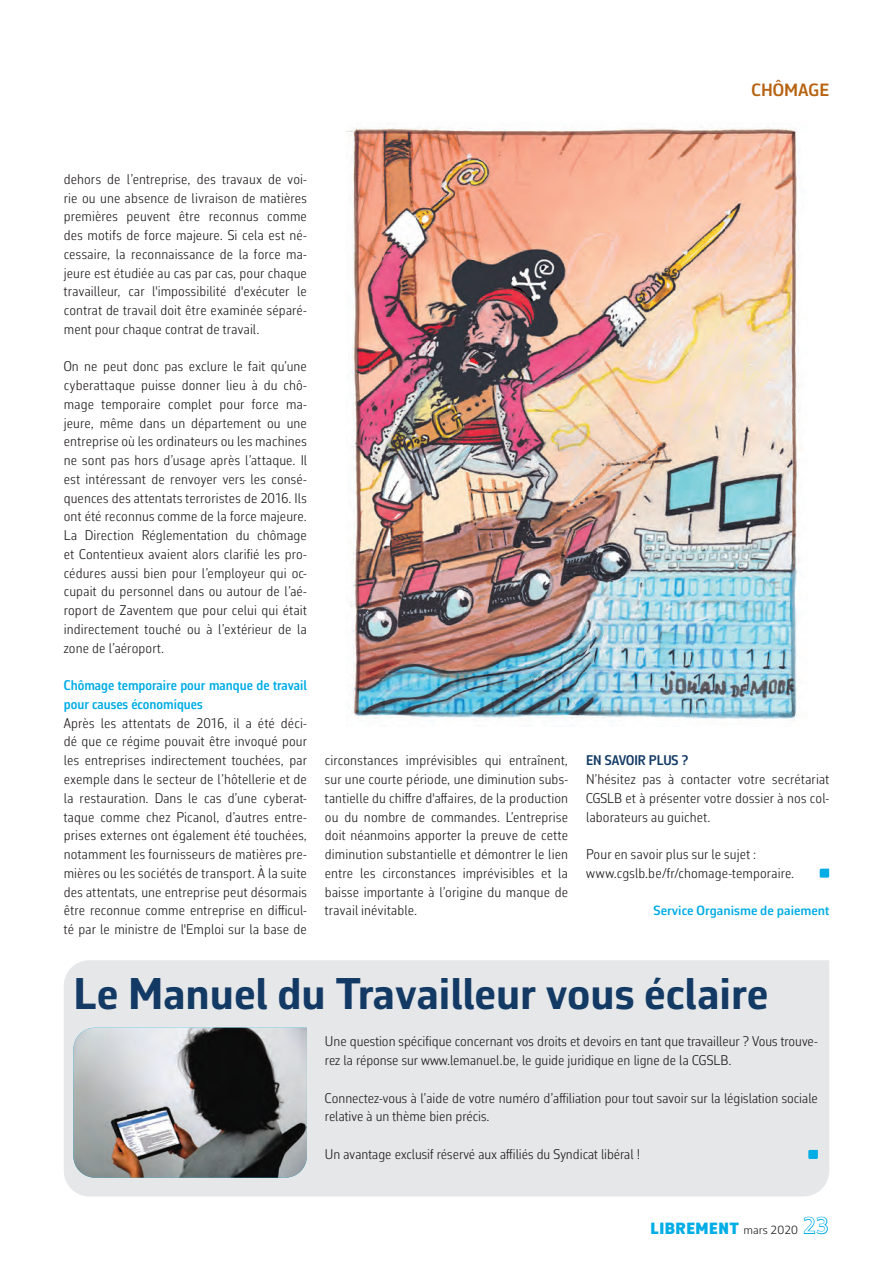
<style>
.page{position:relative;width:893px;height:1263px;background:#fff}
.page>*{position:absolute;margin:0;border:0;box-sizing:border-box;transform-origin:0 0}
.t1{font:700 45px "Corbeau Pro";color:#133a64}
.t2{font:600 18px "Corbeau Pro";color:#b66211}
.t3{font:900 16.5px "Corbeau Pro";letter-spacing:.03em;color:#00ade5}
.t4{font:300 14.25px/18.8px "Corbeau Con Pro";letter-spacing:.005em;color:#231f20;text-align:justify}
.t5{font:600 14.25px/18.8px "Corbeau Con Pro";color:#00ade5}
.t6{font:600 14.25px "Corbeau Con Pro";color:#133a64}
.t7{font:600 13.5px "Corbeau Pro";color:#00ade5}
.s1{font-weight:300;font-size:12px;color:#231f20}
.s2{font-weight:400;font-size:22.5px}
</style>
<div class="page">
<svg style="left:820px;top:869px;width:9px;height:9px"></svg>
<img style="left:347px;top:126px;width:452px;height:595px">
<div style="left:64px;top:960px;width:765px;height:236px;background:#e6e7e9"></div>
<svg style="left:808px;top:1150px;width:10px;height:9px"></svg>
<img style="left:73px;top:1028px;width:234px;height:150px">
<p class="t2" style="left:751px;top:78px;width:79px">CHÔMAGE</p>
<p class="t4" style="left:64px;top:169px;width:245px">dehors de l’entreprise, des travaux de voi&shy;rie ou une absence de livraison de matières premières peuvent être reconnus comme des motifs de force majeure. Si cela est né&shy;cessaire, la reconnaissance de la force ma&shy;jeure est étudiée au cas par cas, pour chaque travailleur, car l'impossibilité d'exécuter le contrat de travail doit être examinée séparé&shy;ment pour chaque contrat de travail.</p>
<p class="t4" style="left:64px;top:357px;width:245px">On ne peut donc pas exclure le fait qu’une cyberattaque puisse donner lieu à du chô&shy;mage temporaire complet pour force ma&shy;jeure, même dans un département ou une entreprise où les ordinateurs ou les machines ne sont pas hors d’usage après l’attaque. Il est intéressant de renvoyer vers les consé&shy;quences des attentats terroristes de 2016. Ils ont été reconnus comme de la force majeure.<br>La Direction Réglementation du chômage et Contentieux avaient alors clarifié les pro&shy;cédures aussi bien pour l’employeur qui oc&shy;cupait du personnel dans ou autour de l’aé&shy;roport de Zaventem que pour celui qui était indirectement touché ou à l’extérieur de la zone de l’aéroport.</p>
<p class="t5" style="left:64px;top:676px;width:245px">Chômage temporaire pour manque de travail pour causes économiques</p>
<p class="t4" style="left:64px;top:713px;width:245px">Après les attentats de 2016, il a été déci&shy;dé que ce régime pouvait être invoqué pour les entreprises indirectement touchées, par exemple dans le secteur de l’hôtellerie et de la restauration. Dans le cas d’une cyberat&shy;taque comme chez Picanol, d’autres entre&shy;prises externes ont également été touchées, notamment les fournisseurs de matières pre&shy;mières ou les sociétés de transport. À la suite des attentats, une entreprise peut désormais être reconnue comme entreprise en difficul&shy;té par le ministre de l'Emploi sur la base de</p>
<p class="t4" style="left:325px;top:751px;width:245px">circonstances imprévisibles qui entraînent, sur une courte période, une diminution subs&shy;tantielle du chiffre d'affaires, de la production ou du nombre de commandes. L’entreprise doit néanmoins apporter la preuve de cette diminution substantielle et démontrer le lien entre les circonstances imprévisibles et la baisse importante à l’origine du manque de travail inévitable.</p>
<p class="t6" style="left:586px;top:751px;width:104px">EN SAVOIR PLUS ?</p>
<p class="t4" style="left:586px;top:770px;width:245px">N’hésitez pas à contacter votre secrétariat CGSLB et à présenter votre dossier à nos col&shy;laborateurs au guichet.</p>
<p class="t4" style="left:586px;top:845px;width:210px">Pour en savoir plus sur le sujet : www.cgslb.be/fr/chomage-temporaire.</p>
<p class="t7" style="left:653px;top:901px;width:177px">Service Organisme de paiement</p>
<h1 class="t1" style="left:73px;top:963px;width:696px">Le Manuel du Travailleur vous éclaire</h1>
<p class="t4" style="left:325px;top:1032px;width:494px">Une question spécifique concernant vos droits et devoirs en tant que travailleur ? Vous trouve&shy;rez la réponse sur www.lemanuel.be, le guide juridique en ligne de la CGSLB.</p>
<p class="t4" style="left:325px;top:1088px;width:494px">Connectez-vous à l’aide de votre numéro d’affiliation pour tout savoir sur la législation sociale relative à un thème bien précis.</p>
<p class="t4" style="left:325px;top:1144px;width:317px">Un avantage exclusif réservé aux affiliés du Syndicat libéral !</p>
<p class="t3" style="left:651px;top:1217px;width:180px">LIBREMENT <span class="s1">mars 2020</span> <span class="s2">23</span></p>
</div>
